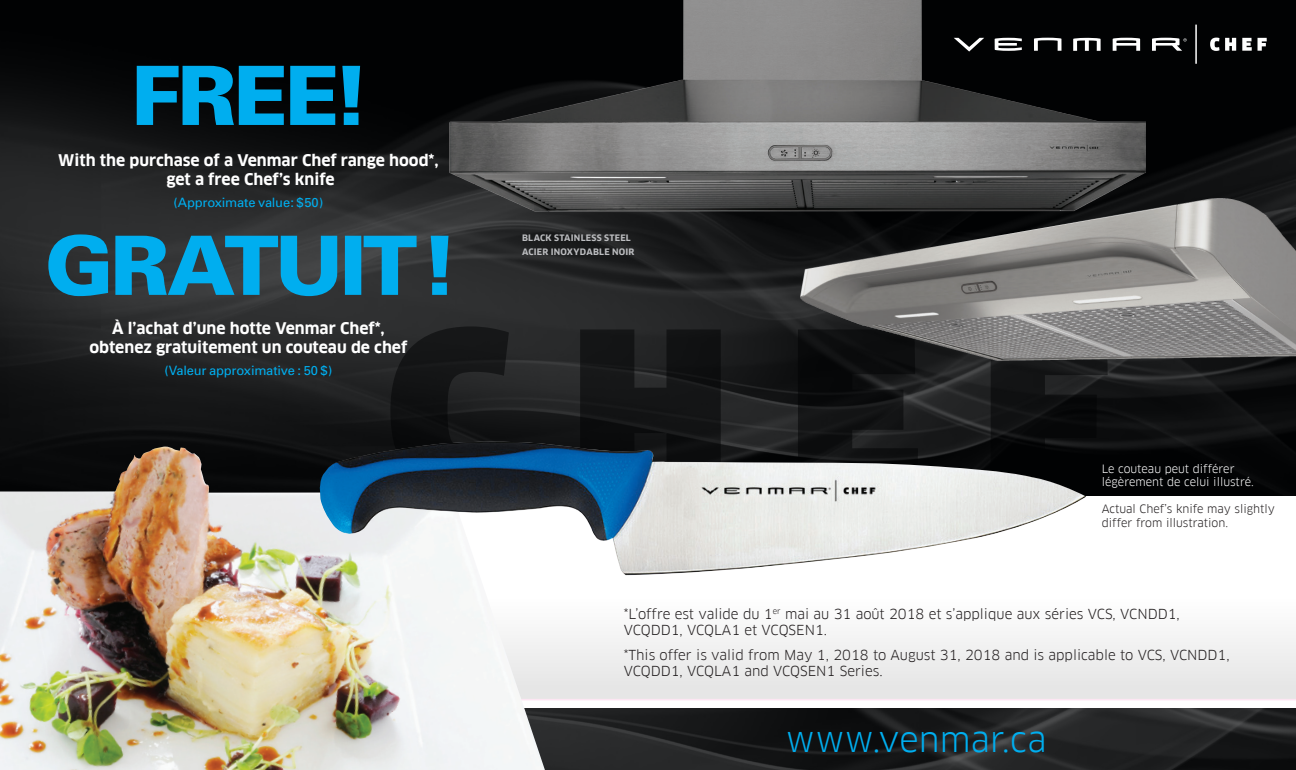
<style>
.page{position:relative;width:1296px;height:770px;background:#fff}
.page>*{position:absolute;margin:0;border:0;box-sizing:border-box;transform-origin:0 0}
.t1{font:33.75px "Clan";letter-spacing:.005em;color:#00aeef}
.t2{font:700 15.75px/18.9px "Clan";color:#fff;text-align:center}
.t3{font:13.5px/16.2px "Clan";color:#231f20}
.Caracteristique_Broa{font:12.83px "Univers";letter-spacing:-.015em;color:#00aeef}
.t4{font:11.25px/13.5px "Clan";color:#231f20}
.t5{font:11.25px/13.5px "Clan";color:#fff}
.t6{font:700 8.78px "Clan";letter-spacing:.025em;color:#bcbdc0}
</style>
<div class="page">
<img style="left:545px;top:708px;width:751px;height:62px">
<img style="left:0;top:0;width:1296px;height:495px">
<img style="left:414px;top:0;width:732px;height:252px">
<svg style="left:995px;top:38px;width:27px;height:13px"></svg>
<svg style="left:1113px;top:38px;width:27px;height:13px"></svg>
<svg style="left:1073px;top:38px;width:28px;height:13px"></svg>
<svg style="left:1034px;top:38px;width:28px;height:13px"></svg>
<svg style="left:954px;top:38px;width:30px;height:14px"></svg>
<svg style="left:1152px;top:38px;width:35px;height:13px"></svg>
<svg style="left:1210px;top:38px;width:26px;height:13px"></svg>
<svg style="left:1242px;top:38px;width:10px;height:13px"></svg>
<svg style="left:1258px;top:38px;width:9px;height:13px"></svg>
<hr style="left:1195px;top:25px;width:2px;height:39px;background:#fff">
<svg style="left:390px;top:326px;width:119px;height:115px"></svg>
<svg style="left:580px;top:329px;width:141px;height:112px"></svg>
<svg style="left:798px;top:379px;width:120px;height:62px"></svg>
<svg style="left:991px;top:379px;width:117px;height:113px"></svg>
<svg style="left:545px;top:575px;width:751px;height:125px;fill:#f4f4f4"></svg>
<img style="left:0;top:446px;width:545px;height:324px">
<svg style="left:48px;top:234px;width:401px;height:62px"></svg>
<svg style="left:137px;top:66px;width:223px;height:59px"></svg>
<img style="left:318px;top:441px;width:768px;height:134px">
<img style="left:786px;top:181px;width:510px;height:198px">
<p class="t2" style="left:58px;top:150px;width:382px">With the purchase of a Venmar Chef range hood*, get a free Chef’s knife</p>
<p class="Caracteristique_Broa" style="left:174px;top:194px;width:151px">(Approximate value: $50)</p>
<p class="t2" style="left:89px;top:319px;width:319px">À l’achat d’une hotte Venmar Chef*, obtenez gratuitement un couteau de chef</p>
<p class="Caracteristique_Broa" style="left:164px;top:363px;width:170px">(Valeur approximative : 50 $)</p>
<p class="t6" style="left:522px;top:232px;width:110px">BLACK STAINLESS STEEL</p>
<p class="t6" style="left:522px;top:247px;width:114px">ACIER INOXYDABLE NOIR</p>
<p class="t5" style="left:1102px;top:462px;width:153px">Le couteau peut différer légèrement de celui illustré.</p>
<p class="t4" style="left:1102px;top:502px;width:175px">Actual Chef’s knife may slightly differ from illustration.</p>
<p class="t3" style="left:624px;top:605px;width:558px">*L’offre est valide du 1<sup>er</sup> mai au 31 août 2018 et s’applique aux séries VCS, VCNDD1,<br>VCQDD1, VCQLA1 et VCQSEN1.</p>
<p class="t3" style="left:624px;top:646px;width:608px">*This offer is valid from May 1, 2018 to August 31, 2018 and is applicable to VCS, VCNDD1,<br>VCQDD1, VCQLA1 and VCQSEN1 Series.</p>
<p class="t1" style="left:786px;top:721px;width:262px">www.venmar.ca</p>
</div>
